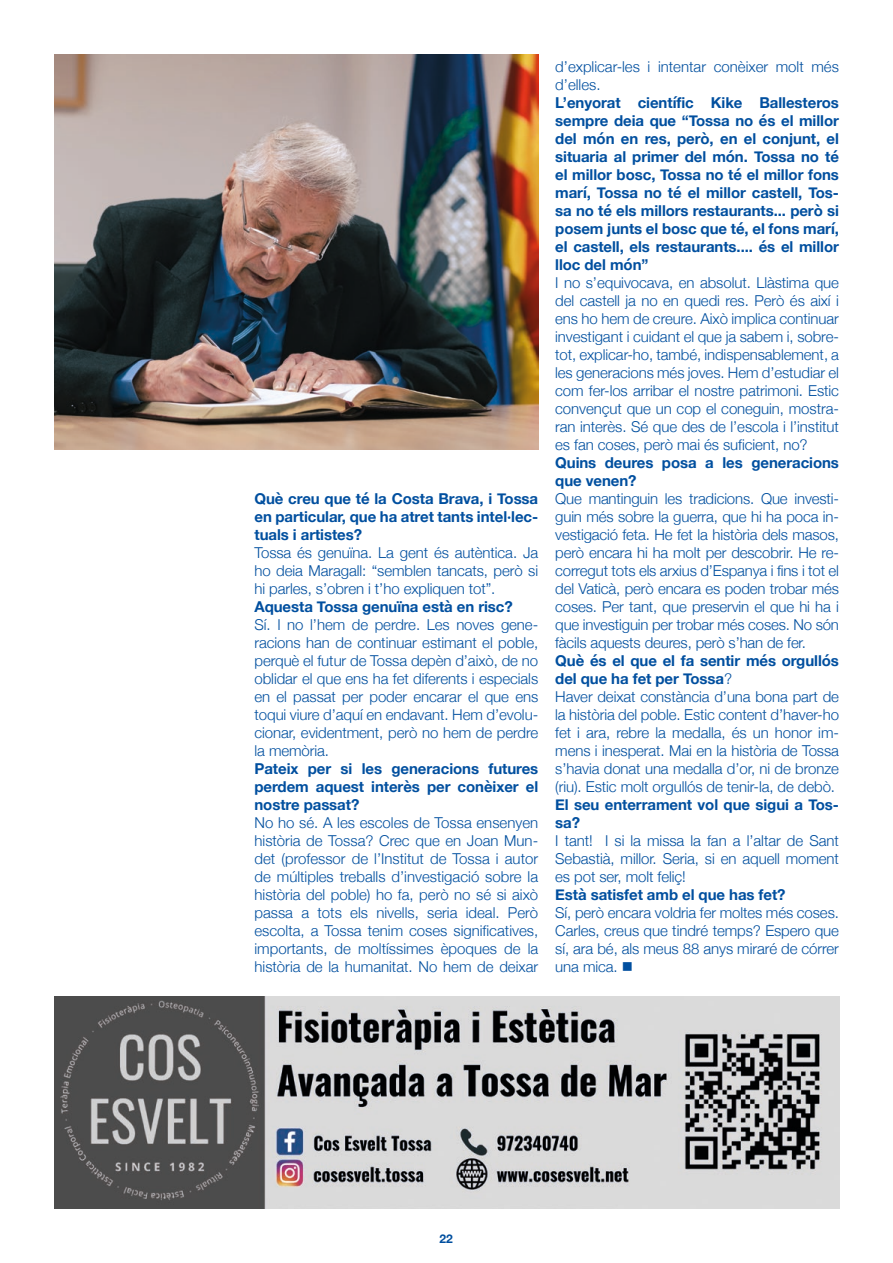
<style>
.page{position:relative;width:893px;height:1263px;background:#fff}
.page>*{position:absolute;margin:0;border:0;box-sizing:border-box;transform-origin:0 0}
.OK_-_cos_text{font:300 15px/18px "Helvetica Neue";letter-spacing:-.005em;color:#004f9f;text-align:justify}
.OK_-_cos_text-2{font:700 15px/18px "Helvetica Neue";letter-spacing:-.005em;color:#004f9f;text-align:justify}
.t1{font:700 12px "Helvetica Neue";color:#004f9f}
.s1{font-weight:300}
</style>
<div class="page">
<img style="left:54px;top:54px;width:484px;height:396px">
<img style="left:54px;top:996px;width:786px;height:213px">
<p class="OK_-_cos_text-2" style="left:254px;top:490px;width:285px">Què creu que té la Costa Brava, i Tossa en particular, que ha atret tants intel·lec&shy;tuals i artistes?</p>
<p class="OK_-_cos_text" style="left:254px;top:543px;width:285px">Tossa és genuïna. La gent és autèntica. Ja ho deia Maragall: “semblen tancats, però si hi parles, s’obren i t’ho expliquen tot”.</p>
<p class="OK_-_cos_text-2" style="left:254px;top:598px;width:260px">Aquesta Tossa genuïna està en risc?</p>
<p class="OK_-_cos_text" style="left:254px;top:615px;width:285px">Sí. I no l’hem de perdre. Les noves gene&shy;racions han de continuar estimant el poble, perquè el futur de Tossa depèn d’això, de no oblidar el que ens ha fet diferents i especials en el passat per poder encarar el que ens toqui viure d’aquí en endavant. Hem d’evolu&shy;cionar, evidentment, però no hem de perdre la memòria.</p>
<p class="OK_-_cos_text-2" style="left:254px;top:760px;width:285px">Pateix per si les generacions futures perdem aquest interès per conèixer el nostre passat?</p>
<p class="OK_-_cos_text" style="left:254px;top:813px;width:285px">No ho sé. A les escoles de Tossa ensenyen història de Tossa? Crec que en Joan Mun&shy;det (professor de l’Institut de Tossa i autor de múltiples treballs d’investigació sobre la història del poble) ho fa, però no sé si això passa a tots els nivells, seria ideal. Però escolta, a Tossa tenim coses significatives, importants, de moltíssimes èpoques de la història de la humanitat. No hem de deixar</p>
<p class="OK_-_cos_text" style="left:555px;top:57px;width:285px">d’explicar-les i intentar conèixer molt més d’elles.</p>
<p class="OK_-_cos_text-2" style="left:555px;top:94px;width:285px">L’enyorat científic Kike Ballesteros sempre deia que “Tossa no és el millor del món en res, però, en el conjunt, el situaria al primer del món. Tossa no té el millor bosc, Tossa no té el millor fons marí, Tossa no té el millor castell, Tos&shy;sa no té els millors restaurants... però si posem junts el bosc que té, el fons marí, el castell, els restaurants.... és el millor lloc del món”</p>
<p class="OK_-_cos_text" style="left:555px;top:273px;width:285px">I no s’equivocava, en absolut. Llàstima que del castell ja no en quedi res. Però és així i ens ho hem de creure. Això implica continuar investigant i cuidant el que ja sabem i, sobre&shy;tot, explicar-ho, també, indispensablement, a les generacions més joves. Hem d’estudiar el com fer-los arribar el nostre patrimoni. Estic convençut que un cop el coneguin, mostra&shy;ran interès. Sé que des de l’escola i l’institut es fan coses, però mai és suficient, no?</p>
<p class="OK_-_cos_text-2" style="left:555px;top:454px;width:285px">Quins deures posa a les generacions que venen?</p>
<p class="OK_-_cos_text" style="left:555px;top:489px;width:285px">Que mantinguin les tradicions. Que investi&shy;guin més sobre la guerra, que hi ha poca in&shy;vestigació feta. He fet la història dels masos, però encara hi ha molt per descobrir. He re&shy;corregut tots els arxius d’Espanya i fins i tot el del Vaticà, però encara es poden trobar més coses. Per tant, que preservin el que hi ha i que investiguin per trobar més coses. No són fàcils aquests deures, però s’han de fer.</p>
<p class="OK_-_cos_text-2" style="left:555px;top:652px;width:285px">Què és el que el fa sentir més orgullós del que ha fet per Tossa<span class="s1">?</span></p>
<p class="OK_-_cos_text" style="left:555px;top:687px;width:285px">Haver deixat constància d’una bona part de la història del poble. Estic content d’haver-ho fet i ara, rebre la medalla, és un honor im&shy;mens i inesperat. Mai en la història de Tossa s’havia donat una medalla d’or, ni de bronze (riu). Estic molt orgullós de tenir-la, de debò.</p>
<p class="OK_-_cos_text-2" style="left:555px;top:796px;width:285px">El seu enterrament vol que sigui a Tos&shy;sa?</p>
<p class="OK_-_cos_text" style="left:555px;top:831px;width:285px">I tant! I si la missa la fan a l’altar de Sant Sebastià, millor. Seria, si en aquell moment es pot ser, molt feliç!</p>
<p class="OK_-_cos_text-2" style="left:555px;top:886px;width:232px">Està satisfet amb el que has fet?</p>
<p class="OK_-_cos_text" style="left:555px;top:903px;width:285px">Sí, però encara voldria fer moltes més coses.<br>Carles, creus que tindré temps? Espero que sí, ara bé, als meus 88 anys miraré de córrer una mica. ■</p>
<p class="t1" style="left:439px;top:1229px;width:15px">22</p>
</div>
